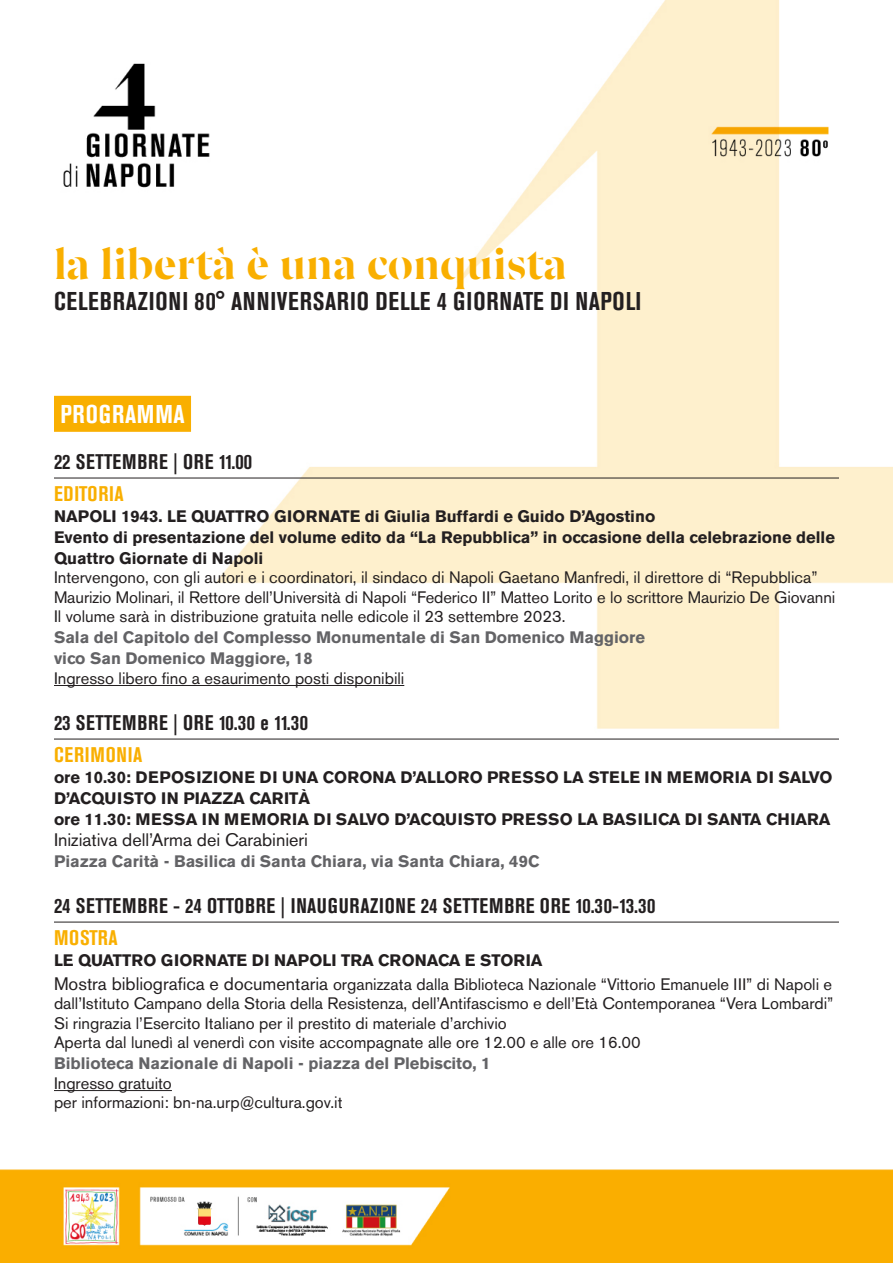
<style>
.page{position:relative;width:893px;height:1263px;background:#fff}
.page>*{position:absolute;margin:0;border:0;box-sizing:border-box;transform-origin:0 0}
.t1{font:700 40.5px "Ariata Stencil";color:#f9af00}
.t2{font:700 condensed 25.5px "Akzidenz Grotesk BE";letter-spacing:.035em;color:#231f20}
.PROGRAMMA{font:700 condensed 25.5px "Akzidenz Grotesk BE";letter-spacing:.035em;color:#fff}
.DATA{font:700 condensed 21px "Akzidenz Grotesk BE";letter-spacing:.03em;color:#231f20}
.TIPO{font:700 condensed 21px "Akzidenz Grotesk BE";letter-spacing:.035em;color:#f9af00}
.testi{font:18px "Akzidenz Grotesk BE";color:#231f20}
.TESTO{font:16.5px/19.5px "Akzidenz Grotesk BE";color:#231f20}
.ATTIVITà{font:700 16.5px/21px "Akzidenz Grotesk BE";color:#231f20}
.ATTIVITà-2{font:16.5px/19.5px "Akzidenz Grotesk BE";color:#231f20}
.LUOGO{font:700 16.5px "Akzidenz Grotesk BE";color:#636366}
.s1{font-size:18px}
</style>
<div class="page">
<img style="left:0;top:0;width:892px;height:1263px">
<div style="left:54px;top:396px;width:137px;height:36px;background:#f9af00"></div>
<hr style="left:54px;top:478px;width:785px;height:1px;background:#231f20">
<hr style="left:54px;top:685px;width:350px;height:1px;background:#231f20">
<hr style="left:54px;top:739px;width:785px;height:1px;background:#231f20">
<hr style="left:54px;top:922px;width:785px;height:1px;background:#231f20">
<hr style="left:54px;top:1090px;width:118px;height:1px;background:#231f20">
<p class="t1" style="left:54px;top:230px;width:515px">la libertà è una conquista</p>
<p class="t2" style="left:54px;top:287px;width:589px">CELEBRAZIONI 80° ANNIVERSARIO DELLE 4 GIORNATE DI NAPOLI</p>
<p class="PROGRAMMA" style="left:60px;top:399px;width:126px">PROGRAMMA</p>
<p class="DATA" style="left:54px;top:450px;width:200px">22 SETTEMBRE | ORE 11.00</p>
<p class="TIPO" style="left:54px;top:481px;width:71px">EDITORIA</p>
<p class="ATTIVITà" style="left:54px;top:506px;width:603px">NAPOLI 1943. LE QUATTRO GIORNATE di Giulia Buffardi e Guido D’Agostino</p>
<p class="ATTIVITà" style="left:54px;top:527px;width:782px">Evento di presentazione del volume edito da “La Repubblica” in occasione della celebrazione delle<br>Quattro Giornate di Napoli</p>
<p class="TESTO" style="left:54px;top:568px;width:783px">Intervengono, con gli autori e i coordinatori, il sindaco di Napoli Gaetano Manfredi, il direttore di “Repubblica”<br>Maurizio Molinari, il Rettore dell’Università di Napoli “Federico II” Matteo Lorito e lo scrittore Maurizio De Giovanni</p>
<p class="TESTO" style="left:54px;top:607px;width:513px">Il volume sarà in distribuzione gratuita nelle edicole il 23 settembre 2023.</p>
<p class="LUOGO" style="left:54px;top:628px;width:592px">Sala del Capitolo del Complesso Monumentale di San Domenico Maggiore</p>
<p class="LUOGO" style="left:54px;top:649px;width:260px">vico San Domenico Maggiore, 18</p>
<p class="TESTO" style="left:54px;top:668px;width:352px">Ingresso libero fino a esaurimento posti disponibili</p>
<p class="DATA" style="left:54px;top:711px;width:256px">23 SETTEMBRE | ORE 10.30 e 11.30</p>
<p class="TIPO" style="left:54px;top:742px;width:90px">CERIMONIA</p>
<p class="ATTIVITà" style="left:54px;top:767px;width:780px">ore 10.30: DEPOSIZIONE DI UNA CORONA D’ALLORO PRESSO LA STELE IN MEMORIA DI SALVO<br>D’ACQUISTO IN PIAZZA CARITÀ</p>
<p class="ATTIVITà" style="left:54px;top:809px;width:778px">ore 11.30: MESSA IN MEMORIA DI SALVO D’ACQUISTO PRESSO LA BASILICA DI SANTA CHIARA</p>
<p class="testi" style="left:54px;top:829px;width:255px">Iniziativa dell’Arma dei Carabinieri</p>
<p class="LUOGO" style="left:54px;top:851px;width:487px">Piazza Carità - Basilica di Santa Chiara, via Santa Chiara, 49C</p>
<p class="DATA" style="left:54px;top:894px;width:603px">24 SETTEMBRE - 24 OTTOBRE | INAUGURAZIONE 24 SETTEMBRE ORE 10.30-13.30</p>
<p class="TIPO" style="left:54px;top:925px;width:65px">MOSTRA</p>
<p class="ATTIVITà" style="left:54px;top:950px;width:490px">LE QUATTRO GIORNATE DI NAPOLI TRA CRONACA E STORIA</p>
<p class="ATTIVITà-2" style="left:54px;top:974px;width:781px"><span class="s1">Mostra bibliografica e documentaria</span> organizzata dalla Biblioteca Nazionale “Vittorio Emanuele III” di Napoli e dall’Istituto Campano della Storia della Resistenza, dell’Antifascismo e dell’Età Contemporanea “Vera Lombardi”</p>
<p class="TESTO" style="left:54px;top:1013px;width:454px">Si ringrazia l’Esercito Italiano per il prestito di materiale d’archivio</p>
<p class="TESTO" style="left:54px;top:1033px;width:588px">Aperta dal lunedì al venerdì con visite accompagnate alle ore 12.00 e alle ore 16.00</p>
<p class="LUOGO" style="left:54px;top:1054px;width:438px">Biblioteca Nazionale di Napoli - piazza del Plebiscito, 1</p>
<p class="TESTO" style="left:54px;top:1073px;width:119px">Ingresso gratuito</p>
<p class="TESTO" style="left:54px;top:1093px;width:290px">per informazioni: bn-na.urp@cultura.gov.it</p>
</div>
